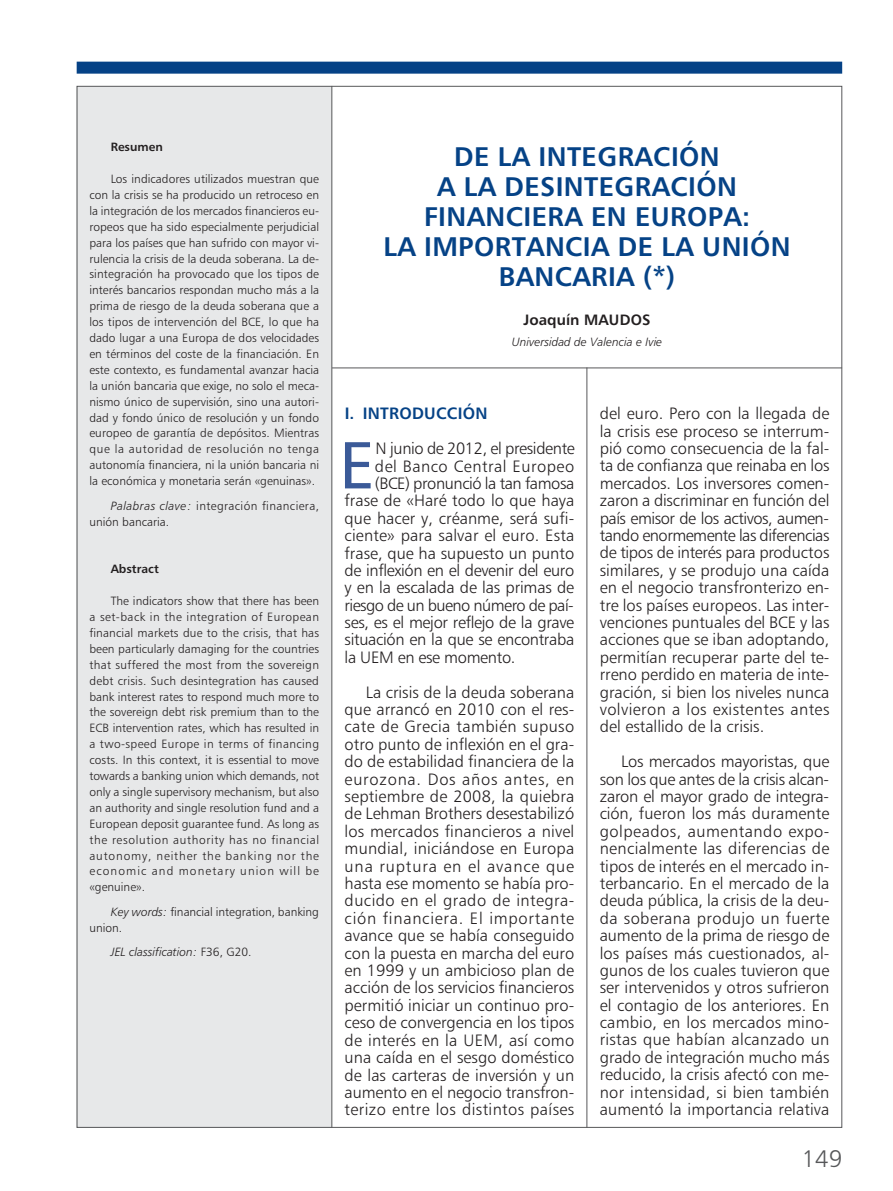
<style>
.page{position:relative;width:893px;height:1191px;background:#fff}
.page>*{position:absolute;margin:0;border:0;box-sizing:border-box;transform-origin:0 0}
.t1{font:66.6px "Humanist 777 BT Roman B";color:#3b5a98}
.t2{font:27px/30px "Humanist 777 BT Bold B";letter-spacing:.015em;color:#054286;text-align:center}
.t3{font:24px "Humanist 777 BT Light B";color:#57585a}
.t4{font:16.5px/17.4px "Humanist 777 BT Light B";color:#231f20;text-align:justify}
.t5{font:16.5px/34.8px "Humanist 777 BT Light B";letter-spacing:-.02em;color:#231f20}
.t6{font:16.5px "Humanist 777 BT Light B";letter-spacing:-.03em;color:#231f20}
.t7{font:16.5px "Humanist 777 BT Light B";letter-spacing:-.025em;color:#231f20}
.t8{font:16.5px "Humanist 777 BT Light B";letter-spacing:.03em;color:#231f20}
.t9{font:15px "Humanist 777 BT Bold B";letter-spacing:.005em;color:#231f20}
.t10{font:12px/15.9px "Humanist 777 BT Light B";color:#231f20;text-align:justify}
.t11{font:12px "Humanist 777 BT Light Italic B";color:#231f20}
.t12{font:12px/15.9px "Humanist 777 BT Light B";letter-spacing:.03em;color:#231f20}
.t13{font:12px "Humanist 777 BT Bold B";color:#231f20}
.s1{font-family:"Humanist 777 BT Light Italic B"}
.s2{font-family:"Humanist 777 BT Light B"}
.s3{font-family:"Humanist 777 BT Bold B";color:#054286}
</style>
<div class="page">
<div style="left:77px;top:62px;width:765px;height:12px;background:#054286"></div>
<div style="left:77px;top:86px;width:255px;height:1042px;background:#e7e8e9"></div>
<hr style="left:586px;top:367px;width:1px;height:761px;background:#57585a">
<hr style="left:331px;top:86px;width:1px;height:1042px;background:#57585a">
<hr style="left:332px;top:368px;width:510px;height:1px;background:#57585a">
<p class="t13" style="left:111px;top:142px;width:54px">Resumen</p>
<p class="t10" style="left:89px;top:172px;width:231px;text-indent:21px">Los indicadores utilizados muestran que con la crisis se ha producido un retroceso en la integración de los mercados financieros eu&shy;ropeos que ha sido especialmente perjudicial para los países que han sufrido con mayor vi&shy;rulencia la crisis de la deuda soberana. La de&shy;sintegración ha provocado que los tipos de interés bancarios respondan mucho más a la prima de riesgo de la deuda soberana que a los tipos de intervención del BCE, lo que ha dado lugar a una Europa de dos velocidades en términos del coste de la financiación. En este contexto, es fundamental avanzar hacia la unión bancaria que exige, no solo el meca&shy;nismo único de supervisión, sino una autori&shy;dad y fondo único de resolución y un fondo europeo de garantía de depósitos. Mientras que la autoridad de resolución no tenga autonomía financiera, ni la unión bancaria ni la económica y monetaria serán «genuinas».</p>
<p class="t12" style="left:89px;top:499px;width:231px;text-indent:21px"><span class="s1">Palabras clave:</span> integración financiera, unión bancaria.</p>
<p class="t13" style="left:111px;top:564px;width:50px">Abstract</p>
<p class="t10" style="left:89px;top:594px;width:231px;text-indent:21px">The indicators show that there has been a set-back in the integration of European financial markets due to the crisis, that has been particularly damaging for the countries that suffered the most from the sovereign debt crisis. Such desintegration has caused bank interest rates to respond much more to the sovereign debt risk premium than to the ECB intervention rates, which has resulted in a two-speed Europe in terms of financing costs. In this context, it is essential to move towards a banking union which demands, not only a single supervisory mechanism, but also an authority and single resolution fund and a European deposit guarantee fund. As long as the resolution authority has no financial autonomy, neither the banking nor the economic and monetary union will be «genuine».</p>
<p class="t10" style="left:89px;top:905px;width:231px;text-indent:21px"><span class="s1">Key words:</span> financial integration, banking union.</p>
<p class="t11" style="left:111px;top:947px;width:142px">JEL classification: <span class="s2">F36, G20.</span></p>
<p class="t2" style="left:383px;top:143px;width:409px">DE LA INTEGRACIÓN<br>A LA DESINTEGRACIÓN<br>FINANCIERA EN EUROPA:<br>LA IMPORTANCIA DE LA UNIÓN<br>BANCARIA (*)</p>
<p class="t9" style="left:523px;top:313px;width:129px">Joaquín MAUDOS</p>
<p class="t11" style="left:512px;top:337px;width:152px">Universidad de Valencia e Ivie</p>
<p class="t5" style="left:376px;top:398px;width:201px;text-indent:-31px"><span class="s3">I. INTRODUCCIÓN<br></span>N junio de 2012, el presidente</p>
<p class="t8" style="left:375px;top:459px;width:201px">del Banco Central Europeo</p>
<p class="t7" style="left:375px;top:477px;width:201px">(BCE) pronunció la tan famosa</p>
<p class="t4" style="left:345px;top:493px;width:231px">frase de «Haré todo lo que haya</p>
<p class="t4" style="left:345px;top:511px;width:231px">que hacer y, créanme, será sufi-</p>
<p class="t4" style="left:345px;top:528px;width:231px">ciente» para salvar el euro. Esta</p>
<p class="t4" style="left:345px;top:545px;width:231px">frase, que ha supuesto un punto</p>
<p class="t5" style="left:345px;top:554px;width:231px">de inflexión en el devenir del euro</p>
<p class="t4" style="left:345px;top:580px;width:231px">y en la escalada de las primas de</p>
<p class="t6" style="left:345px;top:598px;width:231px">riesgo de un bueno número de paí -</p>
<p class="t5" style="left:345px;top:606px;width:231px">ses, es el mejor reflejo de la grave</p>
<p class="t5" style="left:345px;top:624px;width:231px">situación en la que se encontraba</p>
<p class="t5" style="left:345px;top:641px;width:172px">la UEM en ese momento.</p>
<p class="t4" style="left:345px;top:685px;width:231px;text-indent:21px">La crisis de la deuda soberana que arrancó en 2010 con el res&shy;cate de Grecia también supuso otro punto de inflexión en el gra - do de estabilidad financiera de la eurozona. Dos años antes, en septiembre de 2008, la quiebra de Lehman Brothers desestabilizó los mercados financieros a nivel mundial, iniciándose en Europa una ruptura en el avance que has ta ese momento se había pro&shy;ducido en el grado de integra&shy;ción financiera. El importante avance que se había conseguido con la puesta en marcha del euro en 1999 y un ambicioso plan de acción de los servicios financieros permitió iniciar un continuo pro&shy;ceso de convergencia en los tipos de interés en la UEM, así como una caída en el sesgo doméstico de las carteras de inversión y un aumento en el negocio transfron&shy;terizo entre los distintos países</p>
<p class="t1" style="left:339px;top:424px;width:37px">E</p>
<p class="t4" style="left:600px;top:406px;width:231px">del euro. Pero con la llegada de la crisis ese proceso se interrum&shy;pió como consecuencia de la fal - ta de confianza que reinaba en los mercados. Los inversores comen&shy;zaron a discriminar en función del país emisor de los activos, aumen - tando enormemente las diferencias de tipos de interés para pro ductos similares, y se produjo una caída en el negocio transfronterizo en - tre los países europeos. Las inter&shy;venciones puntuales del BCE y las acciones que se iban adoptando, permitían recuperar parte del te&shy;rreno perdido en materia de inte&shy;gración, si bien los niveles nunca volvieron a los existentes antes del estallido de la crisis.</p>
<p class="t4" style="left:600px;top:754px;width:231px;text-indent:21px">Los mercados mayoristas, que son los que antes de la crisis alcan&shy;zaron el mayor grado de integra&shy;ción, fueron los más duramente golpeados, aumentando expo&shy;nencialmente las diferencias de tipos de interés en el mercado in&shy;terbancario. En el mercado de la deuda pública, la crisis de la deu - da soberana produjo un fuerte aumento de la prima de riesgo de los países más cuestionados, al&shy;gunos de los cuales tuvieron que ser intervenidos y otros sufrieron el contagio de los anteriores. En cambio, en los mercados mino - ristas que habían alcanzado un grado de integración mucho más reducido, la crisis afectó con me - nor intensidad, si bien también aumentó la importancia relativa</p>
<p class="t3" style="left:802px;top:1149px;width:42px">149</p>
</div>
